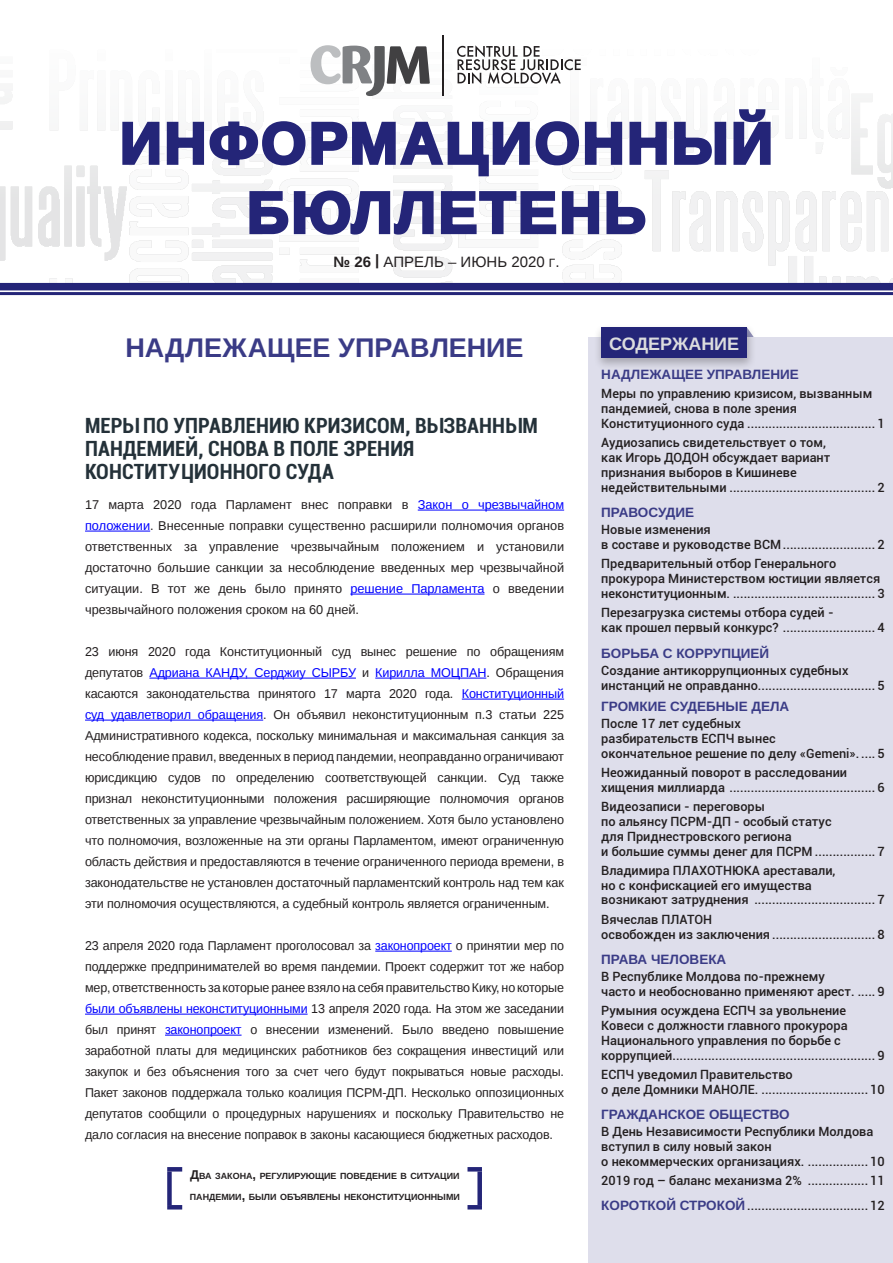
<style>
.page{position:relative;width:893px;height:1263px;background:#fff}
.page>*{position:absolute;margin:0;border:0;box-sizing:border-box;transform-origin:0 0}
.t1{font:700 27px "Liberation Sans";letter-spacing:-.005em;color:#3a3b86}
.t2{font:700 condensed 21px/23.1px "Roboto";letter-spacing:.005em;color:#243139}
.t3{font:700 18px "Liberation Sans";color:#dcddde}
.t4{font:15px "Liberation Sans";color:#231f20}
.t5{font:700 13.5px "Liberation Sans";color:#3a3b86}
.t6{font:12.75px/21px "Liberation Sans";letter-spacing:-.01em;color:#231f20;text-align:justify}
.t7{font:500 12.75px/14.9px "Roboto";color:#231f20}
.t8{font:700 8.85px "Liberation Sans";color:#231f20}
.s1{font-weight:700}
.s2{font-size:12px}
.s3{color:#00f}
.s4{font-size:12.75px}
.s5{font-family:"Liberation Sans";font-weight:700;font-size:13.5px;color:#3a3b86}
</style>
<div class="page">
<img style="left:0;top:61px;width:893px;height:222px">
<svg style="left:457px;top:45px;width:124px;height:39px"></svg>
<svg style="left:311px;top:45px;width:119px;height:51px"></svg>
<hr style="left:442px;top:35px;width:2px;height:60px;background:#231f20">
<div style="left:0;top:283px;width:893px;height:7px;background:#242578"></div>
<hr style="left:0;top:292px;width:893px;height:3px;background:#242578">
<hr style="left:418px;top:510px;width:146px;height:1px;background:#00f">
<hr style="left:85px;top:531px;width:65px;height:1px;background:#00f">
<hr style="left:350px;top:594px;width:134px;height:1px;background:#00f">
<hr style="left:149px;top:678px;width:207px;height:1px;background:#00f">
<hr style="left:375px;top:678px;width:111px;height:1px;background:#00f">
<hr style="left:462px;top:699px;width:102px;height:1px;background:#00f">
<hr style="left:85px;top:720px;width:178px;height:1px;background:#00f">
<hr style="left:375px;top:951px;width:77px;height:1px;background:#00f">
<hr style="left:85px;top:1014px;width:223px;height:1px;background:#00f">
<hr style="left:165px;top:1035px;width:77px;height:1px;background:#00f">
<div style="left:588px;top:337px;width:305px;height:926px;background:#dedeeb"></div>
<div style="left:593px;top:324px;width:163px;height:47px;background:#231f20;opacity:.3"></div>
<div style="left:601px;top:328px;width:146px;height:30px;background:#242578"></div>
<svg style="left:248px;top:188px;width:400px;height:49px"></svg>
<svg style="left:121px;top:105px;width:651px;height:73px"></svg>
<div style="left:167px;top:1171px;width:5px;height:34px;background:#242578"></div>
<svg style="left:167px;top:1167px;width:15px;height:4px"></svg>
<hr style="left:167px;top:1205px;width:15px;height:4px;background:#242578">
<svg style="left:467px;top:1167px;width:15px;height:4px"></svg>
<div style="left:477px;top:1171px;width:5px;height:34px;background:#242578"></div>
<hr style="left:467px;top:1205px;width:15px;height:4px;background:#242578">
<p class="t4" style="left:333px;top:253px;width:228px"><span class="s1">№ 26 |</span> АПРЕЛЬ – ИЮНЬ 2020 <span class="s2">Г</span>.</p>
<h1 class="t1" style="left:126px;top:329px;width:399px">НАДЛЕЖАЩЕЕ УПРАВЛЕНИЕ</h1>
<h2 class="t2" style="left:85px;top:413px;width:454px">МЕРЫ ПО УПРАВЛЕНИЮ КРИЗИСОМ, ВЫЗВАННЫМ<br>ПАНДЕМИЕЙ, СНОВА В ПОЛЕ ЗРЕНИЯ<br>КОНСТИТУЦИОННОГО СУДА</h2>
<p class="t6" style="left:85px;top:494px;width:481px">17 марта 2020 года Парламент внес поправки в <span class="s3">Закон о чрезвычайном положении</span>. Внесенные поправки существенно расширили полномочия органов ответственных за управление чрезвычайным положением и установили достаточно большие санкции за несоблюдение введенных мер чрезвычайной ситуации. В тот же день было принято <span class="s3">решение Парламента</span> о введении чрезвычайного положения сроком на 60 дней.</p>
<p class="t6" style="left:85px;top:641px;width:481px">23 июня 2020 года Конституционный суд вынес решение по обращениям депутатов <span class="s3">Адриана КАНДУ, Серджиу СЫРБУ</span> и <span class="s3">Кирилла МОЦПАН</span>. Обращения касаются законодательства принятого 17 марта 2020 года. <span class="s3">Конституционный суд удавлетворил обращения</span>. Он объявил неконституционным п.3 статьи 225<br>Административного кодекса, поскольку минимальная и максимальная санкция за несоблюдение правил, введенных в период пандемии, неоправданно ограничивают юрисдикцию судов по определению соответствующей санкции. Суд также признал неконституционными положения расширяющие полномочия органов ответственных за управление чрезвычайным положением. Хотя было установлено что полномочия, возложенные на эти органы Парламентом, имеют ограниченную область действия и предоставляются в течение ограниченного периода времени, в законодательстве не установлен достаточный парламентский контроль над тем как эти полномочия осуществляются, а судебный контроль является ограниченным.</p>
<p class="t6" style="left:85px;top:935px;width:481px">23 апреля 2020 года Парламент проголосовал за <span class="s3">законопроект</span> о принятии мер по поддержке предпринимателей во время пандемии. Проект содержит тот же набор мер, ответственность за которые ранее взяло на себя правительство Кику, но которые <span class="s3">были объявлены неконституционными</span> 13 апреля 2020 года. На этом же заседании был принят <span class="s3">законопроект</span> о внесении изменений. Было введено повышение заработной платы для медицинских работников без сокращения инвестиций или закупок и без объяснения того за счет чего будут покрываться новые расходы.<br>Пакет законов поддержала только коалиция ПСРМ-ДП. Несколько оппозиционных депутатов сообщили о процедурных нарушениях и поскольку Правительство не дало согласия на внесение поправок в законы касающиеся бюджетных расходов.</p>
<p class="t8" style="left:190px;top:1169px;width:271px"><span class="s4">Д</span>ва закона<span class="s4">,</span> регулирующие поведение в ситуации</p>
<p class="t8" style="left:190px;top:1190px;width:272px">пандемии<span class="s4">,</span> были объявлены неконституционными</p>
<h3 class="t3" style="left:609px;top:332px;width:132px">СОДЕРЖАНИЕ</h3>
<p class="t5" style="left:601px;top:365px;width:199px">НАДЛЕЖАЩЕЕ УПРАВЛЕНИЕ</p>
<p class="t7" style="left:601px;top:386px;width:285px">Меры по управлению кризисом, вызванным пандемией, снова в поле зрения<br>Конституционного суда .................................... 1</p>
<p class="t7" style="left:601px;top:435px;width:285px">Аудиозапись свидетельствует о том,<br>как Игорь ДОДОН обсуждает вариант признания выборов в Кишиневе недействительными ......................................... 2</p>
<p class="t5" style="left:601px;top:503px;width:94px">ПРАВОСУДИЕ</p>
<p class="t7" style="left:601px;top:522px;width:285px">Новые изменения<br>в составе и руководстве ВСМ.......................... 2</p>
<p class="t7" style="left:601px;top:556px;width:285px">Предварительный отбор Генерального прокурора Министерством юстиции является неконституционным. ........................................ 3</p>
<p class="t7" style="left:601px;top:605px;width:285px">Перезагрузка системы отбора судей -<br>как прошел первый конкурс? .......................... 4</p>
<p class="t5" style="left:601px;top:644px;width:170px">БОРЬБА С КОРРУПЦИЕЙ</p>
<p class="t7" style="left:601px;top:662px;width:285px">Создание антикоррупционных судебных инстанций не оправданно................................. 5</p>
<p class="t5" style="left:601px;top:697px;width:190px">ГРОМКИЕ СУДЕБНЫЕ ДЕЛА</p>
<p class="t7" style="left:601px;top:715px;width:285px">После 17 лет судебных<br>разбирательств ЕСПЧ вынес<br>окончательное решение по делу «Gemeni». .... 5</p>
<p class="t7" style="left:601px;top:764px;width:285px">Неожиданный поворот в расследовании хищения миллиарда ......................................... 6</p>
<p class="t7" style="left:601px;top:798px;width:285px">Видеозаписи - переговоры<br>по альянсу ПСРМ-ДП - особый статус<br>для Приднестровского региона<br>и большие суммы денег для ПСРМ ................. 7</p>
<p class="t7" style="left:601px;top:862px;width:285px">Владимира ПЛАХОТНЮКА ареставали,<br>но с конфискацией его имущества<br>возникают затруднения .................................. 7</p>
<p class="t7" style="left:601px;top:911px;width:285px">Вячеслав ПЛАТОН<br>освобожден из заключения ............................. 8</p>
<p class="t5" style="left:601px;top:950px;width:127px">ПРАВА ЧЕЛОВЕКА</p>
<p class="t7" style="left:601px;top:969px;width:285px">В Республике Молдова по-прежнему<br>часто и необоснованно применяют арест. ..... 9</p>
<p class="t7" style="left:601px;top:1003px;width:285px">Румыния осуждена ЕСПЧ за увольнение Ковеси с должности главного прокурора Национального управления по борьбе с коррупцией......................................................... 9</p>
<p class="t7" style="left:601px;top:1066px;width:285px">ЕСПЧ уведомил Правительство<br>о деле Домники МАНОЛЕ. .............................. 10</p>
<p class="t5" style="left:601px;top:1105px;width:190px">ГРАЖДАНСКОЕ ОБЩЕСТВО</p>
<p class="t7" style="left:601px;top:1124px;width:285px">В День Независимости Республики Молдова вступил в силу новый закон<br>о некоммерческих организациях. ................. 10</p>
<p class="t7" style="left:601px;top:1168px;width:285px;line-height:24.2px">2019 год – баланс механизма 2% ................. 11<br><span class="s5">КОРОТКОЙ СТРОКОЙ</span> .................................. 12</p>
</div>
